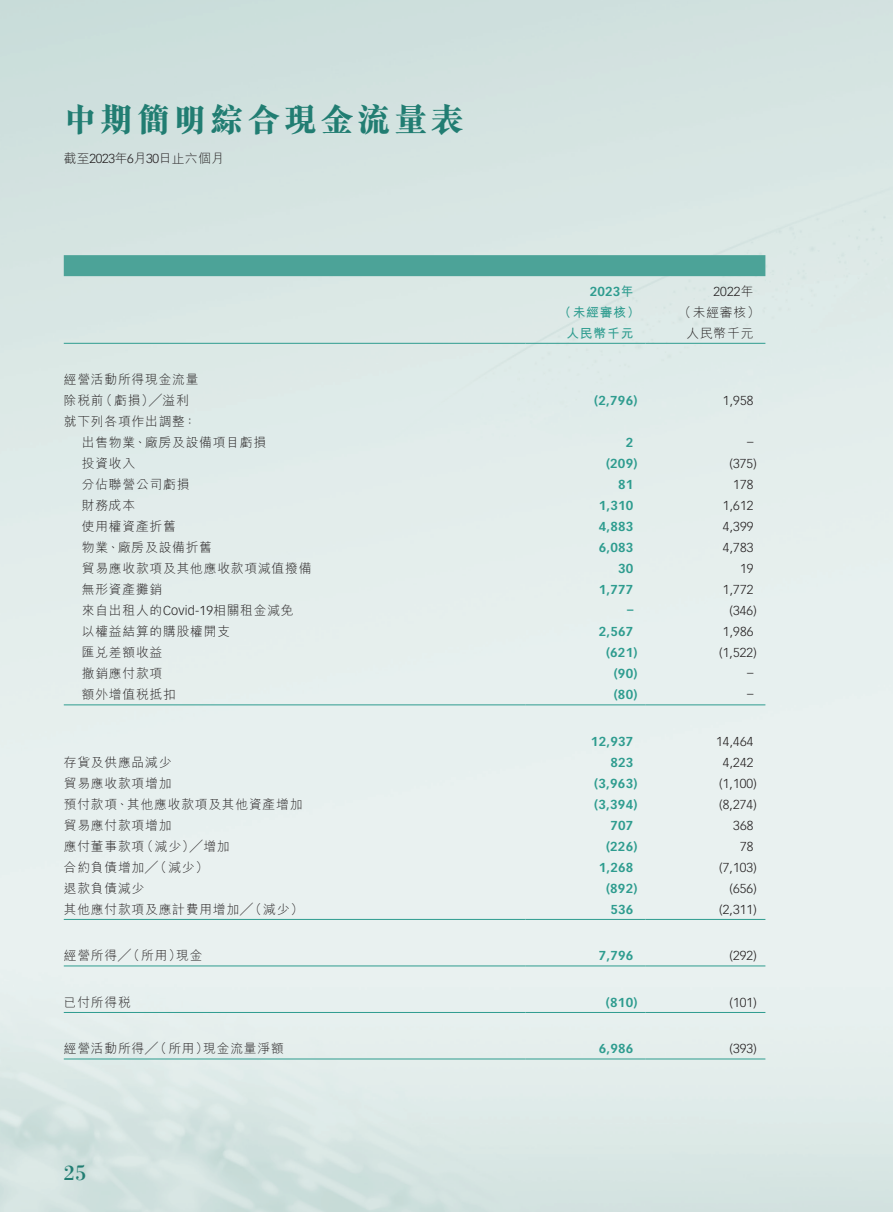
<style>
.page{position:relative;width:893px;height:1212px;background:#fff}
.page>*{position:absolute;margin:0;border:0;box-sizing:border-box;transform-origin:0 0}
.t1{font:800 33px "M Sung HK";letter-spacing:.11em;color:#217d72}
.t2{font:22.5px "Bodoni Std";color:#217d72}
.t3{font:300 12.75px/21px "M Hei HK";letter-spacing:.065em;color:#231f20}
.t4{font:300 12.75px "Vectora LT Std";letter-spacing:.015em;color:#231f20}
.t5{font:700 12.75px "Vectora LT Std";letter-spacing:.015em;color:#2e9c8f}
.t6{font:300 12.75px "M Hei HK";letter-spacing:.03em;color:#231f20}
.t7{font:700 12.75px "M Hei HK";letter-spacing:.065em;color:#2e9c8f}
.s1{font-family:"Vectora LT Std"}
.s2{font-family:"M Hei HK"}
</style>
<div class="page">
<div style="left:64px;top:255px;width:701px;height:21px;background:#4ca398"></div>
<hr style="left:64px;top:343px;width:461px;height:1px;background:#2e9c8f">
<hr style="left:525px;top:343px;width:120px;height:1px;background:#2e9c8f">
<hr style="left:645px;top:343px;width:120px;height:1px;background:#2e9c8f">
<hr style="left:64px;top:704px;width:461px;height:1px;background:#2e9c8f">
<hr style="left:525px;top:704px;width:120px;height:1px;background:#2e9c8f">
<hr style="left:645px;top:704px;width:120px;height:1px;background:#2e9c8f">
<hr style="left:64px;top:919px;width:461px;height:1px;background:#2e9c8f">
<hr style="left:525px;top:919px;width:120px;height:1px;background:#2e9c8f">
<hr style="left:645px;top:919px;width:120px;height:1px;background:#2e9c8f">
<hr style="left:64px;top:965px;width:461px;height:1px;background:#2e9c8f">
<hr style="left:525px;top:965px;width:120px;height:1px;background:#2e9c8f">
<hr style="left:645px;top:965px;width:120px;height:1px;background:#2e9c8f">
<hr style="left:64px;top:1012px;width:461px;height:1px;background:#2e9c8f">
<hr style="left:525px;top:1012px;width:120px;height:1px;background:#2e9c8f">
<hr style="left:645px;top:1012px;width:120px;height:1px;background:#2e9c8f">
<hr style="left:64px;top:1058px;width:461px;height:1px;background:#2e9c8f">
<hr style="left:525px;top:1058px;width:120px;height:1px;background:#2e9c8f">
<hr style="left:645px;top:1058px;width:120px;height:1px;background:#2e9c8f">
<h1 class="t1" style="left:64px;top:103px;width:402px">中期簡明綜合現金流量表</h1>
<p class="t6" style="left:64px;top:152px;width:162px">截至<span class="s1">2023</span>年月<span class="s1">6 30</span>日止六個月</p>
<p class="t5" style="left:590px;top:283px;width:45px">2023<span class="s2">年</span></p>
<p class="t4" style="left:713px;top:284px;width:41px">2022<span class="s2">年</span></p>
<p class="t7" style="left:558px;top:303px;width:83px">（未經審核）</p>
<p class="t3" style="left:679px;top:301px;width:83px">（未經審核(</p>
<p class="t7" style="left:566px;top:324px;width:69px">人民幣千元</p>
<p class="t3" style="left:686px;top:322px;width:68px">人民幣千元</p>
<p class="t3" style="left:64px;top:369px;width:136px">經營活動所得現金流量</p>
<p class="t3" style="left:100px;top:390px;width:90px">（虧損）╱溢利</p>
<p class="t3" style="left:64px;top:390px;width:134px">除稅前<br>就下列各項作出調整：</p>
<p class="t5" style="left:594px;top:393px;width:45px">)2,796(</p>
<p class="t4" style="left:723px;top:393px;width:32px">1,958</p>
<p class="t3" style="left:82px;top:432px;width:186px">出售物業、廠房及設備項目虧損</p>
<p class="t5" style="left:626px;top:435px;width:9px">2</p>
<p class="t4" style="left:747px;top:434px;width:8px">–</p>
<p class="t3" style="left:82px;top:453px;width:55px">投資收入</p>
<p class="t5" style="left:606px;top:456px;width:33px">)209(</p>
<p class="t4" style="left:730px;top:456px;width:29px">)375(</p>
<p class="t3" style="left:82px;top:474px;width:109px">分佔聯營公司虧損</p>
<p class="t5" style="left:618px;top:477px;width:17px">81</p>
<p class="t4" style="left:733px;top:477px;width:22px">178</p>
<p class="t3" style="left:82px;top:495px;width:55px">財務成本</p>
<p class="t5" style="left:599px;top:498px;width:36px">1,310</p>
<p class="t4" style="left:723px;top:498px;width:32px">1,612</p>
<p class="t3" style="left:82px;top:516px;width:96px">使用權資產折舊</p>
<p class="t5" style="left:599px;top:519px;width:36px">4,883</p>
<p class="t4" style="left:723px;top:519px;width:32px">4,399</p>
<p class="t3" style="left:82px;top:537px;width:132px">物業、廠房及設備折舊</p>
<p class="t5" style="left:599px;top:540px;width:36px">6,083</p>
<p class="t4" style="left:723px;top:540px;width:32px">4,783</p>
<p class="t3" style="left:82px;top:558px;width:231px">貿易應收款項及其他應收款項減值撥備</p>
<p class="t5" style="left:618px;top:561px;width:17px">30</p>
<p class="t4" style="left:740px;top:561px;width:15px">19</p>
<p class="t3" style="left:82px;top:579px;width:82px">無形資產攤銷</p>
<p class="t5" style="left:599px;top:582px;width:36px">1,777</p>
<p class="t4" style="left:723px;top:582px;width:32px">1,772</p>
<p class="t3" style="left:82px;top:600px;width:213px">來自出租人的<span class="s1">Covid-19</span>相關租金減免</p>
<p class="t5" style="left:627px;top:601px;width:8px">–</p>
<p class="t4" style="left:730px;top:603px;width:29px">)346(</p>
<p class="t3" style="left:82px;top:621px;width:150px">以權益結算的購股權開支</p>
<p class="t5" style="left:599px;top:624px;width:36px">2,567</p>
<p class="t4" style="left:723px;top:624px;width:32px">1,986</p>
<p class="t3" style="left:82px;top:642px;width:82px">匯兌差額收益</p>
<p class="t5" style="left:606px;top:645px;width:33px">)621(</p>
<p class="t4" style="left:719px;top:645px;width:39px">)1,522(</p>
<p class="t3" style="left:82px;top:663px;width:82px">撤銷應付款項</p>
<p class="t5" style="left:614px;top:666px;width:25px">)90(</p>
<p class="t4" style="left:747px;top:665px;width:8px">–</p>
<p class="t3" style="left:82px;top:684px;width:96px">額外增值稅抵扣</p>
<p class="t5" style="left:614px;top:687px;width:25px">)80(</p>
<p class="t4" style="left:747px;top:686px;width:8px">–</p>
<p class="t5" style="left:591px;top:733px;width:44px">12,937</p>
<p class="t4" style="left:716px;top:734px;width:39px">14,464</p>
<p class="t3" style="left:64px;top:751px;width:109px">存貨及供應品減少</p>
<p class="t5" style="left:610px;top:754px;width:25px">823</p>
<p class="t4" style="left:723px;top:755px;width:32px">4,242</p>
<p class="t3" style="left:64px;top:772px;width:109px">貿易應收款項增加</p>
<p class="t5" style="left:594px;top:775px;width:45px">)3,963(</p>
<p class="t4" style="left:719px;top:776px;width:39px">)1,100(</p>
<p class="t3" style="left:64px;top:793px;width:240px">預付款項、其他應收款項及其他資產增加</p>
<p class="t5" style="left:594px;top:796px;width:45px">)3,394(</p>
<p class="t4" style="left:719px;top:797px;width:39px">)8,274(</p>
<p class="t3" style="left:64px;top:814px;width:109px">貿易應付款項增加</p>
<p class="t5" style="left:610px;top:817px;width:25px">707</p>
<p class="t4" style="left:733px;top:818px;width:22px">368</p>
<p class="t3" style="left:141px;top:835px;width:90px">（減少）╱增加</p>
<p class="t3" style="left:64px;top:835px;width:82px">應付董事款項</p>
<p class="t5" style="left:606px;top:838px;width:33px">)226(</p>
<p class="t4" style="left:740px;top:839px;width:15px">78</p>
<p class="t3" style="left:64px;top:856px;width:146px">合約負債增加╱（減少(</p>
<p class="t5" style="left:599px;top:859px;width:36px">1,268</p>
<p class="t4" style="left:719px;top:860px;width:39px">)7,103(</p>
<p class="t3" style="left:64px;top:877px;width:82px">退款負債減少</p>
<p class="t5" style="left:606px;top:880px;width:33px">)892(</p>
<p class="t4" style="left:730px;top:881px;width:29px">)656(</p>
<p class="t3" style="left:64px;top:898px;width:241px">其他應付款項及應計費用增加╱（減少(</p>
<p class="t5" style="left:610px;top:901px;width:25px">536</p>
<p class="t4" style="left:719px;top:902px;width:39px">)2,311(</p>
<p class="t3" style="left:64px;top:945px;width:119px">經營所得╱（所用）</p>
<p class="t3" style="left:176px;top:945px;width:28px">現金</p>
<p class="t5" style="left:599px;top:948px;width:36px">7,796</p>
<p class="t4" style="left:729px;top:948px;width:29px">)292(</p>
<p class="t3" style="left:64px;top:991px;width:68px">已付所得稅</p>
<p class="t5" style="left:606px;top:994px;width:33px">)810(</p>
<p class="t4" style="left:729px;top:995px;width:29px">)101(</p>
<p class="t3" style="left:64px;top:1038px;width:146px">經營活動所得╱（所用）</p>
<p class="t3" style="left:203px;top:1038px;width:82px">現金流量淨額</p>
<p class="t5" style="left:599px;top:1041px;width:36px">6,986</p>
<p class="t4" style="left:729px;top:1041px;width:29px">)393(</p>
<h2 class="t2" style="left:64px;top:1159px;width:24px">25</h2>
</div>
